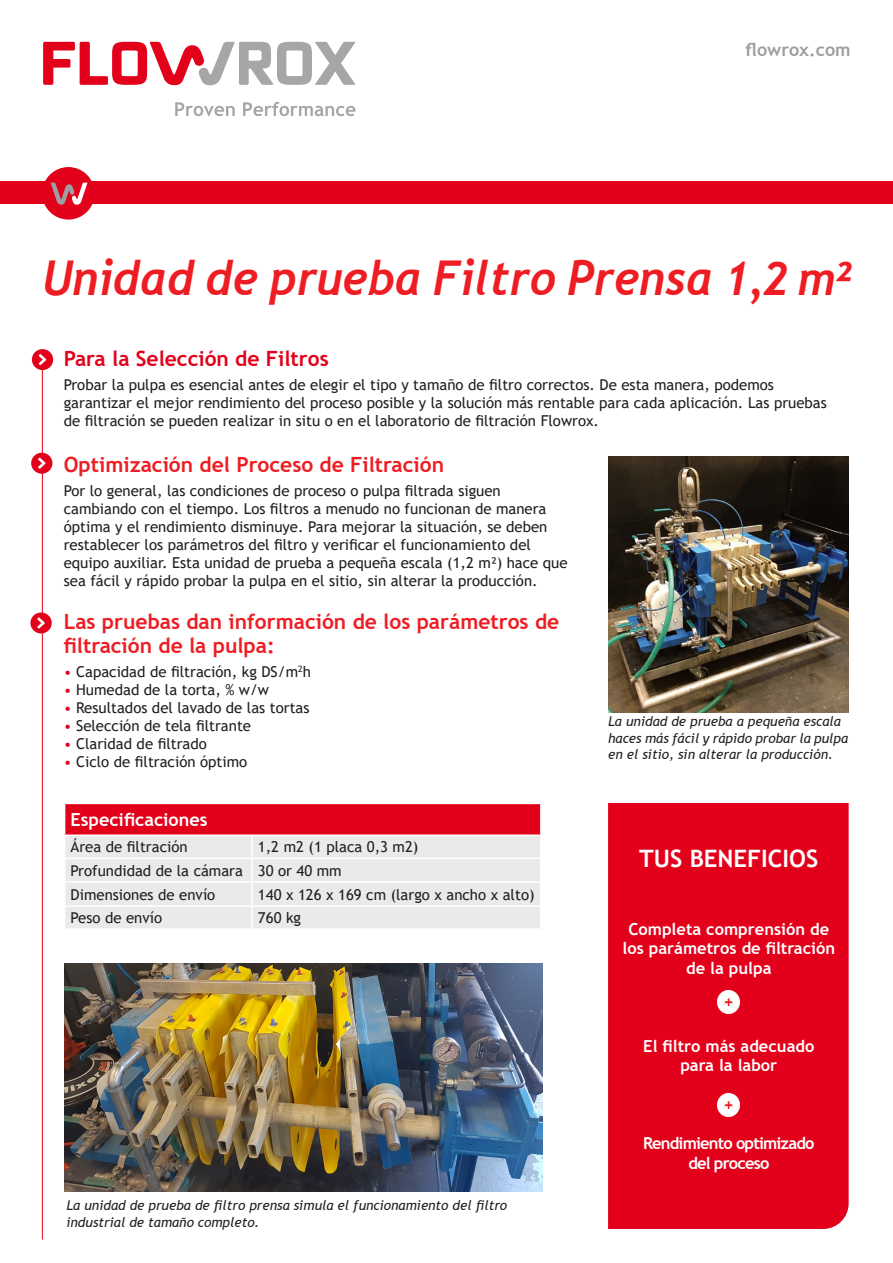
<style>
.page{position:relative;width:893px;height:1263px;background:#fff}
.page>*{position:absolute;margin:0;border:0;box-sizing:border-box;transform-origin:0 0}
.t1{font:italic 700 48px "Trebuchet";color:#ee1d23;scale:.95 1}
.t2{font:700 24px "Trebuchet MS";color:#fff}
.t3{font:700 21px/24px "Trebuchet MS";color:#ee1d23}
.Pikku_OTSIKKO{font:700 21px "Trebuchet MS";color:#e2001a}
.t4{font:700 18px "Trebuchet MS";color:#fff}
.t5{font:700 18px "Trebuchet MS";color:#9d9fa2}
.t6{font:700 16.5px/19.5px "Trebuchet MS";color:#fff;text-align:center}
.t7{font:700 16.5px/19.5px "Trebuchet MS";letter-spacing:-.05em;color:#fff;text-align:center}
.Pikku_OTSIKKO-2{font:15px/18px "Trebuchet MS";color:#231f20}
.Taulukon_otsikko{font:italic 13.5px/16.5px "Trebuchet MS";color:#231f20}
.s1{font-size:46.5px}
.s2{color:#e3001a}
</style>
<div class="page">
<svg style="left:43px;top:42px;width:312px;height:43px"></svg>
<svg style="left:175px;top:102px;width:180px;height:14px"></svg>
<div style="left:0;top:182px;width:893px;height:22px;background:#e2001a"></div>
<div style="left:42px;top:167px;width:53px;height:53px;background:#e2001a;border-radius:50%"></div>
<svg style="left:51px;top:183px;width:37px;height:22px"></svg>
<hr style="left:42px;top:352px;width:1px;height:887px;background:#e2001a">
<div style="left:32px;top:349px;width:21px;height:21px;background:#e2001a;border-radius:50%"></div>
<svg style="left:39px;top:354px;width:7px;height:11px"></svg>
<div style="left:30px;top:612px;width:22px;height:21px;background:#e2001a;border-radius:50%"></div>
<svg style="left:37px;top:617px;width:8px;height:11px"></svg>
<div style="left:31px;top:453px;width:21px;height:21px;background:#e2001a;border-radius:50%"></div>
<svg style="left:38px;top:458px;width:8px;height:11px"></svg>
<img style="left:64px;top:963px;width:479px;height:228px">
<div style="left:65px;top:803px;width:476px;height:32px;background:#e3001a"></div>
<div style="left:65px;top:836px;width:475px;height:92px;background:#eaeaea"></div>
<hr style="left:252px;top:905px;width:290px;height:2px;background:#fff">
<hr style="left:251px;top:907px;width:2px;height:21px;background:#fff">
<hr style="left:64px;top:803px;width:188px;height:1px;background:#fff">
<hr style="left:252px;top:803px;width:290px;height:1px;background:#fff">
<hr style="left:540px;top:804px;width:2px;height:30px;background:#fff">
<hr style="left:64px;top:834px;width:188px;height:2px;background:#fff">
<hr style="left:252px;top:834px;width:290px;height:2px;background:#fff">
<img style="left:608px;top:457px;width:240px;height:256px">
<div style="left:608px;top:803px;width:241px;height:426px;background:#e2001a"></div>
<img style="left:717px;top:1093px;width:22px;height:23px">
<img style="left:717px;top:990px;width:22px;height:23px">
<p class="t5" style="left:746px;top:38px;width:107px">flowrox.com</p>
<p class="t1" style="left:43px;top:247px;width:854px">Unidad de prueba Filtro Prensa <span class="s1">1,2 m2</span></p>
<p class="Pikku_OTSIKKO" style="left:64px;top:345px;width:267px">Para la Selección de Filtros</p>
<p class="Pikku_OTSIKKO-2" style="left:64px;top:375px;width:765px">Probar la pulpa es esencial antes de elegir el tipo y tamaño de filtro correctos. De esta manera, podemos garantizar el mejor rendimiento del proceso posible y la solución más rentable para cada aplicación. Las pruebas de filtración se pueden realizar in situ o en el laboratorio de filtración Flowrox.</p>
<p class="t3" style="left:64px;top:452px;width:382px">Optimización del Proceso de Filtración</p>
<p class="Pikku_OTSIKKO-2" style="left:64px;top:481px;width:505px">Por lo general, las condiciones de proceso o pulpa filtrada siguen cambiando con el tiempo. Los filtros a menudo no funcionan de manera óptima y el rendimiento disminuye. Para mejorar la situación, se deben restablecer los parámetros del filtro y verificar el funcionamiento del equipo auxiliar. Esta unidad de prueba a pequeña escala (1,2 m2) hace que sea fácil y rápido probar la pulpa en el sitio, sin alterar la producción.</p>
<p class="t3" style="left:64px;top:610px;width:497px">Las pruebas dan información de los parámetros de filtración de la pulpa:</p>
<p class="Pikku_OTSIKKO-2" style="left:64px;top:663px;width:249px"><span class="s2">•</span> Capacidad de filtración, kg DS/m<sup>2</sup>h</p>
<p class="Pikku_OTSIKKO-2" style="left:64px;top:681px;width:207px"><span class="s2">•</span> Humedad de la torta, % w/w</p>
<p class="Pikku_OTSIKKO-2" style="left:64px;top:699px;width:247px"><span class="s2">•</span> Resultados del lavado de las tortas</p>
<p class="Pikku_OTSIKKO-2" style="left:64px;top:717px;width:189px"><span class="s2">•</span> Selección de tela filtrante</p>
<p class="Pikku_OTSIKKO-2" style="left:64px;top:735px;width:145px"><span class="s2">•</span> Claridad de filtrado</p>
<p class="Pikku_OTSIKKO-2" style="left:64px;top:753px;width:185px"><span class="s2">•</span> Ciclo de filtración óptimo</p>
<p class="t4" style="left:71px;top:808px;width:138px">Especificaciones</p>
<p class="Pikku_OTSIKKO-2" style="left:71px;top:838px;width:119px">Área de filtración</p>
<p class="Pikku_OTSIKKO-2" style="left:258px;top:838px;width:162px">1,2 m2 (1 placa 0,3 m2)</p>
<p class="Pikku_OTSIKKO-2" style="left:71px;top:861px;width:174px">Profundidad de la cámara</p>
<p class="Pikku_OTSIKKO-2" style="left:258px;top:861px;width:85px">30 or 40 mm</p>
<p class="Pikku_OTSIKKO-2" style="left:71px;top:885px;width:146px">Dimensiones de envío</p>
<p class="Pikku_OTSIKKO-2" style="left:258px;top:885px;width:278px">140 x 126 x 169 cm (largo x ancho x alto)</p>
<p class="Pikku_OTSIKKO-2" style="left:71px;top:909px;width:93px">Peso de envío</p>
<p class="Pikku_OTSIKKO-2" style="left:258px;top:909px;width:45px">760 kg</p>
<p class="Taulukon_otsikko" style="left:66px;top:1197px;width:442px">La unidad de prueba de filtro prensa simula el funcionamiento del filtro industrial de tamaño completo.</p>
<p class="Taulukon_otsikko" style="left:608px;top:713px;width:242px">La unidad de prueba a pequeña escala haces más fácil y rápido probar la pulpa en el sitio, sin alterar la producción.</p>
<p class="t2" style="left:639px;top:843px;width:181px">TUS BENEFICIOS</p>
<p class="t6" style="left:622px;top:919px;width:214px">Completa comprensión de los parámetros de filtración de la pulpa</p>
<p class="t6" style="left:643px;top:1036px;width:173px">El filtro más adecuado para la labor</p>
<p class="t7" style="left:643px;top:1133px;width:173px">Rendimiento optimizado del proceso</p>
</div>
